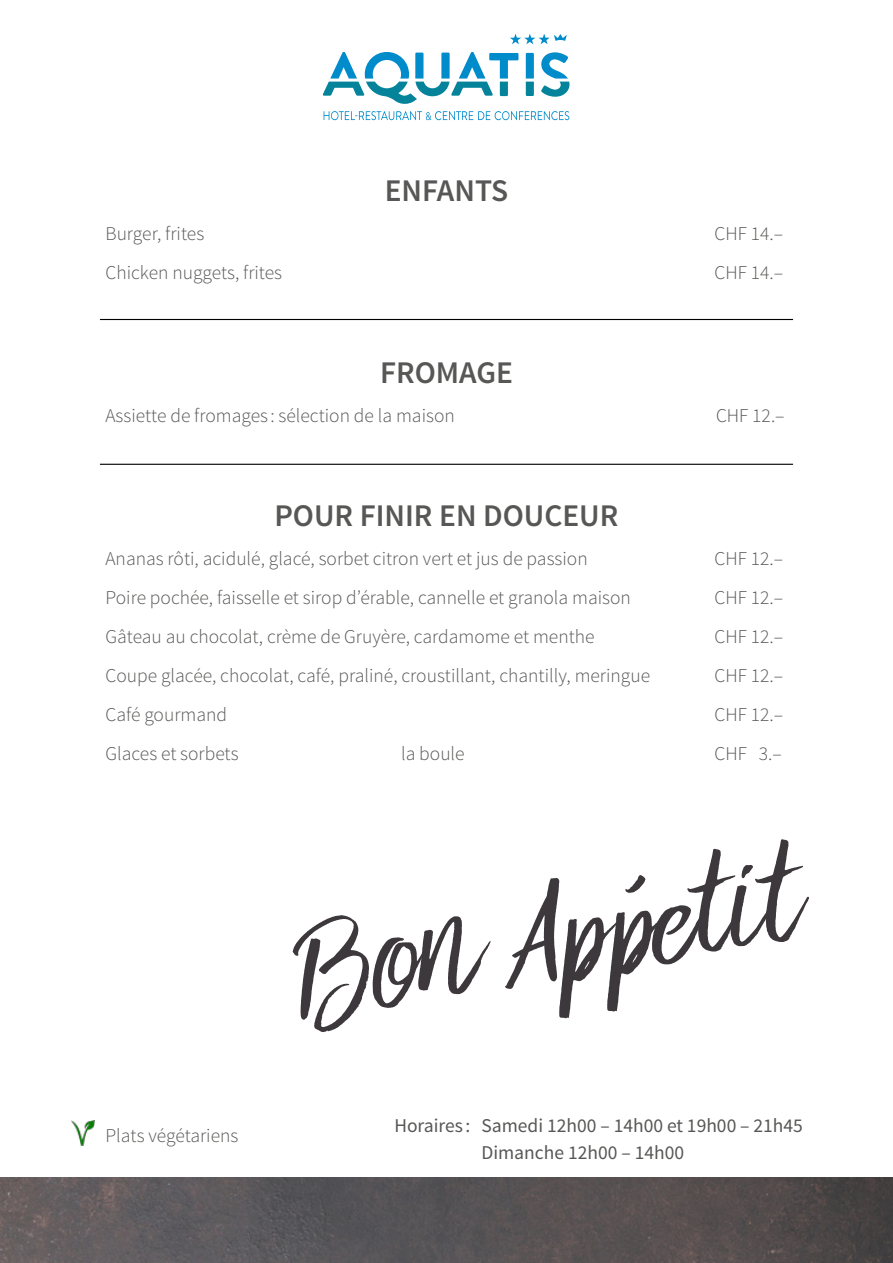
<style>
.page{position:relative;width:893px;height:1263px;background:#fff}
.page>*{position:absolute;margin:0;border:0;box-sizing:border-box;transform-origin:0 0}
.t1{font:150px "Bringshoot";color:#3d383b}
.t2{font:600 31.5px "Source Sans Pro";color:#575756}
.t3{font:300 19.5px "Source Sans Pro";color:#575756}
.t4{font:19.5px/27px "Source Sans Pro";color:#575756}
</style>
<div class="page">
<svg style="left:324px;top:111px;width:245px;height:9px"></svg>
<svg style="left:510px;top:34px;width:57px;height:10px"></svg>
<svg style="left:526px;top:53px;width:8px;height:43px"></svg>
<svg style="left:541px;top:52px;width:28px;height:45px"></svg>
<svg style="left:323px;top:52px;width:195px;height:52px"></svg>
<img style="left:0;top:1178px;width:893px;height:85px">
<hr style="left:100px;top:319px;width:693px;height:1px;background:#000">
<hr style="left:100px;top:464px;width:693px;height:1px;background:#000">
<svg style="left:625px;top:875px;width:21px;height:18px"></svg>
<img style="left:71px;top:1121px;width:23px;height:24px">
<h2 class="t2" style="left:385px;top:171px;width:125px">ENFANTS</h2>
<p class="t3" style="left:106px;top:222px;width:100px">Burger, frites</p>
<p class="t3" style="left:715px;top:222px;width:70px">CHF 14.–</p>
<p class="t3" style="left:106px;top:261px;width:178px">Chicken nuggets, frites</p>
<p class="t3" style="left:715px;top:261px;width:70px">CHF 14.–</p>
<h2 class="t2" style="left:380px;top:353px;width:134px">FROMAGE</h2>
<p class="t3" style="left:106px;top:404px;width:351px">Assiette de fromages : sélection de la maison</p>
<p class="t3" style="left:716px;top:404px;width:70px">CHF 12.–</p>
<h2 class="t2" style="left:274px;top:496px;width:346px">POUR FINIR EN DOUCEUR</h2>
<p class="t3" style="left:106px;top:547px;width:484px">Ananas rôti, acidulé, glacé, sorbet citron vert et jus de passion</p>
<p class="t3" style="left:715px;top:547px;width:70px">CHF 12.–</p>
<p class="t3" style="left:106px;top:586px;width:527px">Poire pochée, faisselle et sirop d’érable, cannelle et granola maison</p>
<p class="t3" style="left:715px;top:586px;width:70px">CHF 12.–</p>
<p class="t3" style="left:106px;top:625px;width:490px">Gâteau au chocolat, crème de Gruyère, cardamome et menthe</p>
<p class="t3" style="left:715px;top:625px;width:70px">CHF 12.–</p>
<p class="t3" style="left:106px;top:664px;width:546px">Coupe glacée, chocolat, café, praliné, croustillant, chantilly, meringue</p>
<p class="t3" style="left:715px;top:664px;width:70px">CHF 12.–</p>
<p class="t3" style="left:106px;top:703px;width:123px">Café gourmand</p>
<p class="t3" style="left:715px;top:703px;width:70px">CHF 12.–</p>
<p class="t3" style="left:106px;top:742px;width:135px">Glaces et sorbets</p>
<p class="t3" style="left:401px;top:742px;width:65px">la boule</p>
<p class="t3" style="left:715px;top:742px;width:69px">CHF 3.–</p>
<h1 class="t1" style="left:288px;top:884px;width:508px;rotate:-8deg">Bon Appetit</h1>
<p class="t3" style="left:106px;top:1123px;width:134px">Plats végétariens</p>
<p class="t4" style="left:481px;top:1112px;width:323px;text-indent:-87px">Horaires : Samedi 12h00 – 14h00 et 19h00 – 21h45<br>Dimanche 12h00 – 14h00</p>
</div>
